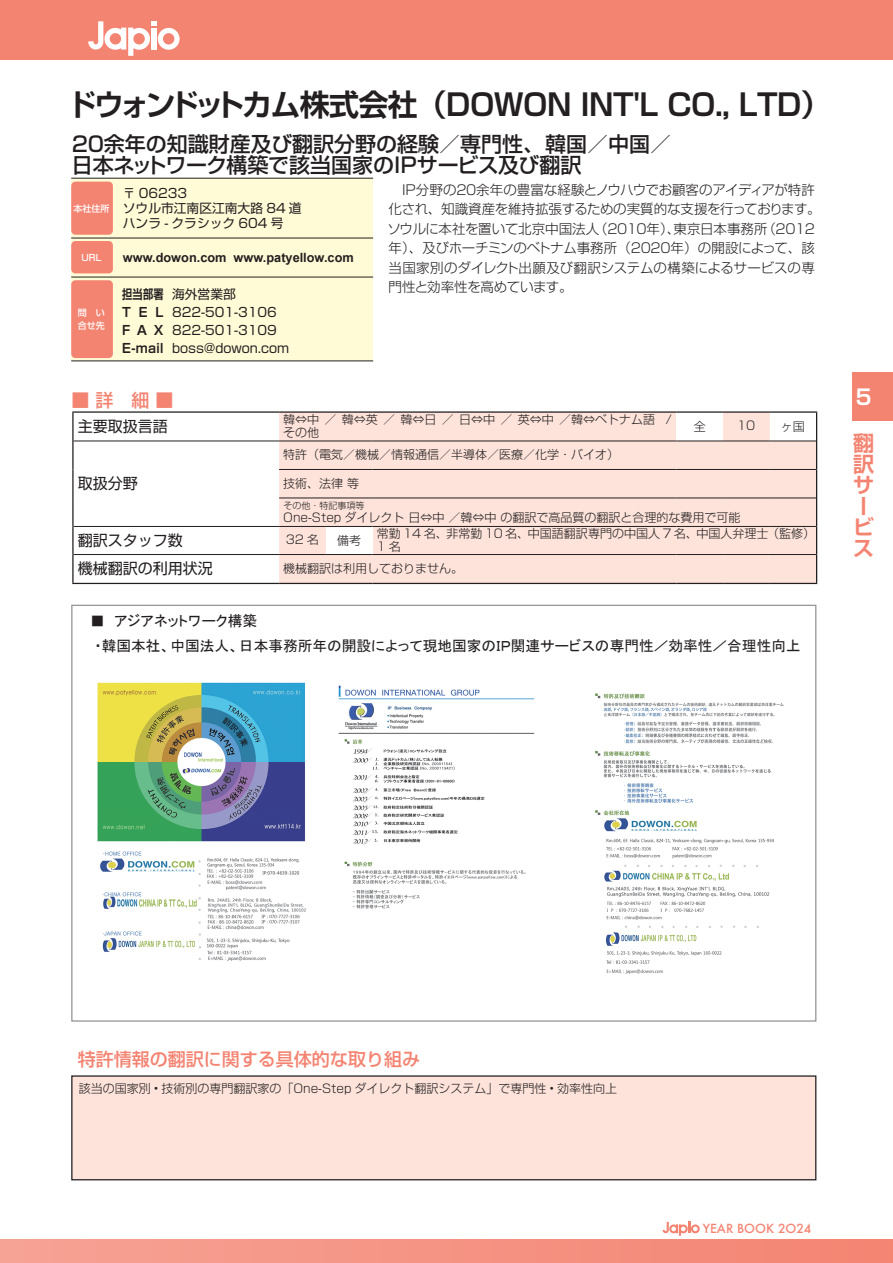
<style>
.page{position:relative;width:893px;height:1263px;background:#fff}
.page>*{position:absolute;margin:0;border:0;box-sizing:border-box;transform-origin:0 0}
.t1{font:700 30px "Shin Go Pro De";letter-spacing:-.02em;color:#231f20}
.t2{font:500 21px/21px "Shin Go Pro";color:#231f20}
.t3{font:700 21px/21px "Shin Go Pro De";color:#f48472}
.t4{font:700 21px "Shin Go Pro De";color:#fff}
.t5{font:500 18px "Shin Go Pro";color:#f48472}
.t6{font:15px "Shin Go Pro";color:#231f20}
.t7{font:14.7px/25px "MS P Gothic";color:#231f20}
.t8{font:300 13.5px/19.5px "Shin Go Pro";letter-spacing:-.02em;color:#231f20}
.t9{font:12.75px/18px "Shin Go Pro";color:#231f20}
.t10{font:700 12.75px "Arial";color:#231f20}
.t11{font:700 12.75px/18px "Shin Go Pro De";letter-spacing:.03em;color:#231f20;text-align:justify;scale:.8 1}
.t12{font:500 12.15px "Futura";color:#f48472}
.t13{font:300 12px/13.5px "Shin Go Pro";color:#231f20}
.t14{font:500 9px/13.5px "Shin Go Pro";color:#fff}
.t15{font:300 9px "Shin Go Pro";color:#231f20}
</style>
<div class="page">
<div style="left:71px;top:179px;width:302px;height:182px;background:#fffbd6"></div>
<hr style="left:71px;top:361px;width:302px;height:1px;background:#231f20">
<div style="left:71px;top:182px;width:42px;height:53px;background:#f48472;border-radius:4px"></div>
<div style="left:71px;top:280px;width:42px;height:78px;background:#f48472;border-radius:4px"></div>
<div style="left:71px;top:241px;width:42px;height:32px;background:#f48472;border-radius:4px"></div>
<hr style="left:71px;top:238px;width:302px;height:1px;background:#231f20">
<hr style="left:71px;top:178px;width:302px;height:1px;background:#231f20">
<hr style="left:71px;top:277px;width:302px;height:1px;background:#231f20">
<div style="left:852px;top:372px;width:41px;height:49px;background:#f48472"></div>
<div style="left:0;top:0;width:893px;height:60px;background:#f48472"></div>
<div style="left:0;top:1239px;width:893px;height:24px;background:linear-gradient(to right,#f6a395,#f48472)"></div>
<div style="left:71px;top:1075px;width:745px;height:105px;background:#fde3da;border:1px solid #231f20"></div>
<svg style="left:74px;top:440px;width:205px;height:143px"></svg>
<div style="left:279px;top:413px;width:537px;height:170px;background:#fde3da"></div>
<div style="left:676px;top:412px;width:47px;height:29px;background:#fff"></div>
<div style="left:770px;top:412px;width:47px;height:29px;background:#fff"></div>
<div style="left:326px;top:526px;width:47px;height:28px;background:#fff"></div>
<hr style="left:74px;top:441px;width:205px;height:1px;background:#231f20">
<hr style="left:279px;top:441px;width:47px;height:1px;background:#231f20">
<hr style="left:326px;top:441px;width:47px;height:1px;background:#231f20">
<hr style="left:373px;top:441px;width:303px;height:1px;background:#231f20">
<hr style="left:676px;top:441px;width:47px;height:1px;background:#231f20">
<hr style="left:723px;top:441px;width:47px;height:1px;background:#231f20">
<hr style="left:770px;top:441px;width:46px;height:1px;background:#231f20">
<hr style="left:279px;top:469px;width:47px;height:1px;background:#231f20">
<hr style="left:326px;top:469px;width:47px;height:1px;background:#231f20">
<hr style="left:373px;top:469px;width:303px;height:1px;background:#231f20">
<hr style="left:676px;top:469px;width:47px;height:1px;background:#231f20">
<hr style="left:723px;top:469px;width:47px;height:1px;background:#231f20">
<hr style="left:770px;top:469px;width:46px;height:1px;background:#231f20">
<hr style="left:279px;top:498px;width:47px;height:1px;background:#231f20">
<hr style="left:326px;top:498px;width:47px;height:1px;background:#231f20">
<hr style="left:373px;top:498px;width:303px;height:1px;background:#231f20">
<hr style="left:676px;top:498px;width:47px;height:1px;background:#231f20">
<hr style="left:723px;top:498px;width:47px;height:1px;background:#231f20">
<hr style="left:770px;top:498px;width:46px;height:1px;background:#231f20">
<hr style="left:74px;top:526px;width:205px;height:1px;background:#231f20">
<hr style="left:279px;top:526px;width:47px;height:1px;background:#231f20">
<hr style="left:326px;top:526px;width:47px;height:1px;background:#231f20">
<hr style="left:373px;top:526px;width:303px;height:1px;background:#231f20">
<hr style="left:676px;top:526px;width:47px;height:1px;background:#231f20">
<hr style="left:723px;top:526px;width:47px;height:1px;background:#231f20">
<hr style="left:770px;top:526px;width:46px;height:1px;background:#231f20">
<hr style="left:74px;top:554px;width:205px;height:1px;background:#231f20">
<hr style="left:279px;top:554px;width:47px;height:1px;background:#231f20">
<hr style="left:326px;top:554px;width:47px;height:1px;background:#231f20">
<hr style="left:373px;top:554px;width:303px;height:1px;background:#231f20">
<hr style="left:676px;top:554px;width:47px;height:1px;background:#231f20">
<hr style="left:723px;top:554px;width:47px;height:1px;background:#231f20">
<hr style="left:770px;top:554px;width:46px;height:1px;background:#231f20">
<hr style="left:72px;top:411px;width:207px;height:2px;background:#231f20">
<hr style="left:72px;top:413px;width:2px;height:28px;background:#231f20">
<hr style="left:279px;top:411px;width:47px;height:2px;background:#231f20">
<hr style="left:326px;top:411px;width:47px;height:2px;background:#231f20">
<hr style="left:373px;top:411px;width:303px;height:2px;background:#231f20">
<hr style="left:676px;top:411px;width:47px;height:2px;background:#231f20">
<hr style="left:723px;top:411px;width:47px;height:2px;background:#231f20">
<hr style="left:770px;top:411px;width:47px;height:2px;background:#231f20">
<svg style="left:816px;top:413px;width:1px;height:170px"></svg>
<hr style="left:72px;top:441px;width:2px;height:28px;background:#231f20">
<hr style="left:72px;top:469px;width:2px;height:29px;background:#231f20">
<hr style="left:72px;top:498px;width:2px;height:28px;background:#231f20">
<hr style="left:72px;top:526px;width:2px;height:28px;background:#231f20">
<hr style="left:72px;top:554px;width:2px;height:29px;background:#231f20">
<hr style="left:72px;top:583px;width:207px;height:1px;background:#231f20">
<hr style="left:279px;top:583px;width:47px;height:1px;background:#231f20">
<hr style="left:326px;top:583px;width:47px;height:1px;background:#231f20">
<hr style="left:373px;top:583px;width:303px;height:1px;background:#231f20">
<hr style="left:676px;top:583px;width:47px;height:1px;background:#231f20">
<hr style="left:723px;top:583px;width:47px;height:1px;background:#231f20">
<hr style="left:770px;top:583px;width:47px;height:1px;background:#231f20">
<svg style="left:663px;top:1222px;width:37px;height:14px"></svg>
<svg style="left:88px;top:21px;width:92px;height:35px"></svg>
<img style="left:97px;top:682px;width:209px;height:279px">
<img style="left:338px;top:685px;width:197px;height:224px">
<img style="left:595px;top:693px;width:189px;height:281px">
<h1 class="t1" style="left:66px;top:80px;width:766px">ドウォンドットカム株式会社（DOWON INT'L CO., LTD）</h1>
<h2 class="t2" style="left:70px;top:131px;width:603px">２０余年の知識財産及び翻訳分野の経験／専門性、韓国／中国／日本ネットワーク構築で該当国家のＩＰサービス及び翻訳</h2>
<p class="t14" style="left:73px;top:200px;width:37px">本社住所</p>
<p class="t14" style="left:82px;top:249px;width:21px">URL</p>
<p class="t14" style="left:78px;top:305px;width:28px">問　い合せ先</p>
<p class="t9" style="left:123px;top:184px;width:180px;line-height:15px">〒 06233<br>ソウル市江南区江南大路 84 道ハンラ - クラシック 604 号</p>
<p class="t10" style="left:123px;top:249px;width:232px">www.dowon.com www.patyellow.com</p>
<p class="t11" style="left:122px;top:283px;width:53px">担当部署TEL FAX E-mail</p>
<p class="t9" style="left:172px;top:283px;width:119px">海外営業部<br>822-501-3106<br>822-501-3109 boss@dowon.com</p>
<h3 class="t5" style="left:71px;top:385px;width:103px">■ 詳　細 ■</h3>
<p class="t8" style="left:388px;top:178px;width:435px;text-indent:9px">ＩＰ分野の２０余年の豊富な経験とノウハウでお顧客のアイディアが特許化され、知識資産を維持拡張するための実質的な支援を行っております。ソウルに本社を置いて北京中国法人（２０１０年）、東京日本事務所（２０１２年）、及びホーチミンのベトナム事務所（２０２０年）の開設によって、該当国家別のダイレクト出願及び翻訳システムの構築によるサービスの専門性と効率性を高めています。</p>
<p class="t13" style="left:283px;top:411px;width:390px">韓⇔中 ／ 韓⇔英 ／ 韓⇔日 ／ 日⇔中 ／ 英⇔中 ／韓⇔ベトナム語 /その他</p>
<p class="t13" style="left:737px;top:418px;width:20px">10</p>
<p class="t13" style="left:283px;top:446px;width:337px">特許（電気／機械／情報通信／半導体／医療／化学・バイオ）</p>
<p class="t13" style="left:283px;top:475px;width:77px">技術、法律 等</p>
<p class="t13" style="left:283px;top:505px;width:471px;line-height:22.2px">One-Step ダイレクト 日⇔中 ／韓⇔中 の翻訳で高品質の翻訳と合理的な費用で可能　<br>32 名</p>
<p class="t6" style="left:78px;top:414px;width:91px">主要取扱言語</p>
<p class="t13" style="left:694px;top:418px;width:13px">全</p>
<p class="t13" style="left:781px;top:418px;width:25px">ヶ国</p>
<p class="t6" style="left:78px;top:471px;width:61px">取扱分野</p>
<p class="t15" style="left:283px;top:498px;width:82px">その他・特記事項等</p>
<p class="t13" style="left:377px;top:525px;width:440px">常勤 14 名、非常勤 10 名、中国語翻訳専門の中国人 7 名、中国人弁理士（監修）<br>1名</p>
<p class="t13" style="left:283px;top:560px;width:181px">機械翻訳は利用しておりません。</p>
<p class="t6" style="left:78px;top:528px;width:106px">翻訳スタッフ数</p>
<p class="t13" style="left:337px;top:532px;width:25px">備考</p>
<p class="t6" style="left:78px;top:556px;width:136px">機械翻訳の利用状況</p>
<p class="t7" style="left:95px;top:608px;width:708px;text-indent:-4px">■ アジアネットワーク構築<br>・韓国本社、中国法人、日本事務所年の開設によって現地国家のＩＰ関連サービスの専門性／効率性／合理性向上</p>
<h2 class="t4" style="left:853px;top:380px;width:19px">５</h2>
<h2 class="t3" style="left:853px;top:430px;width:22px">翻訳サービス</h2>
<h3 class="t5" style="left:78px;top:1044px;width:343px">特許情報の翻訳に関する具体的な取り組み</h3>
<p class="t13" style="left:79px;top:1080px;width:540px">該当の国家別 • 技術別の専門翻訳家の「One-Step ダイレクト翻訳システム」で専門性 • 効率性向上</p>
<p class="t12" style="left:703px;top:1220px;width:110px">YEAR BOOK 2O24</p>
</div>
